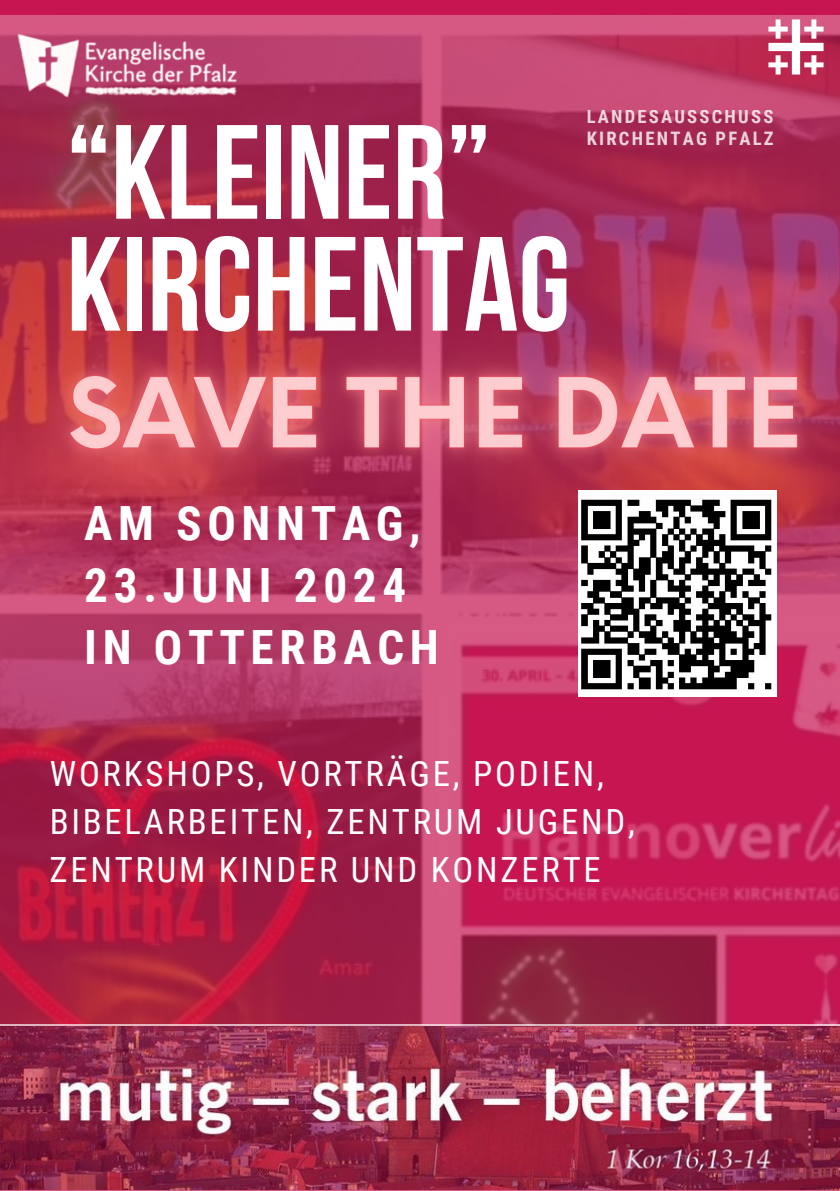
<style>
.page{position:relative;width:840px;height:1191px;background:#fff}
.page>*{position:absolute;margin:0;border:0;box-sizing:border-box;transform-origin:0 0}
.t1{font:700 133.6px/111.8px "Bebas Neue";color:#fff}
.t2{font:700 47.2px/62px "Roboto Condensed";letter-spacing:.12em;color:#fff}
.t3{font:34.8px/48.2px "Roboto Condensed";letter-spacing:.08em;color:#fff}
.t4{font:700 18.6px/21.6px "Roboto Condensed";letter-spacing:.12em;color:#fff}
</style>
<div class="page">
<img style="left:0;top:15px;width:839px;height:1176px">
<svg style="left:768px;top:19px;width:55px;height:56px"></svg>
<img style="left:0;top:1026px;width:839px;height:163px">
<img style="left:577px;top:579px;width:199px;height:118px">
<img style="left:0;top:230px;width:839px;height:349px">
<img style="left:0;top:0;width:299px;height:121px">
<h1 class="t1" style="left:66px;top:115px;width:505px">“KLEINER”<br>KIRCHENTAG</h1>
<p class="t4" style="left:586px;top:105px;width:188px">LANDESAUSSCHUSS<br>KIRCHENTAG PFALZ</p>
<h2 class="t2" style="left:84px;top:491px;width:356px">AM SONNTAG,<br>23.JUNI 2024<br>IN OTTERBACH</h2>
<p class="t3" style="left:49px;top:748px;width:586px">WORKSHOPS, VORTRÄGE, PODIEN,<br>BIBELARBEITEN, ZENTRUM JUGEND,<br>ZENTRUM KINDER UND KONZERTE</p>
</div>
